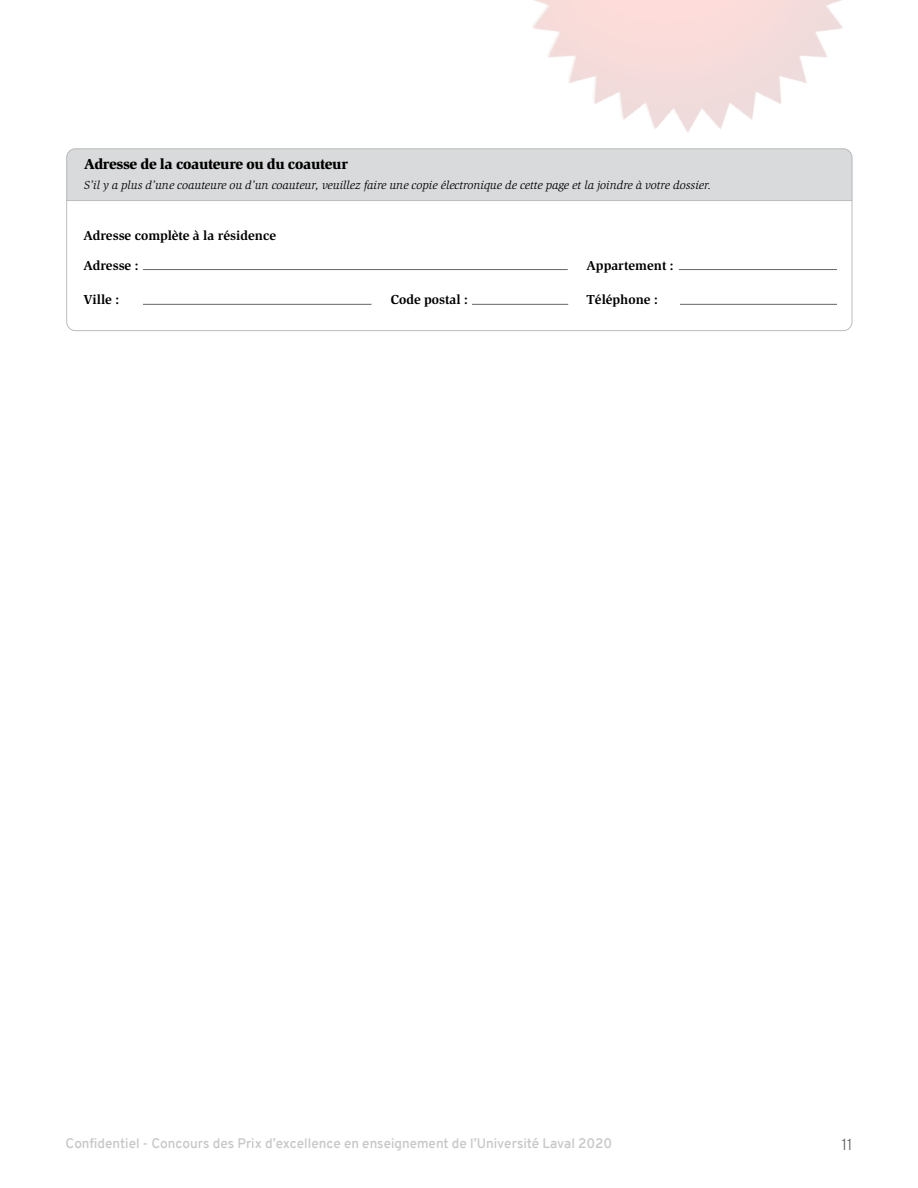
<style>
.page{position:relative;width:918px;height:1188px;background:#fff}
.page>*{position:absolute;margin:0;border:0;box-sizing:border-box;transform-origin:0 0}
.t1{font:300 15.75px "Overpass";color:#646567}
.t2{font:900 15px "Slimbach Md ITC";letter-spacing:-.02em;color:#000}
.t3{font:600 13.5px "Overpass";color:#c6c7c8}
.t4{font:700 13.5px/29.5px "Slimbach ITC";color:#000}
.t5{font:italic 12px "Slimbach ITC";color:#000}
</style>
<div class="page">
<img style="left:533px;top:0;width:310px;height:132px">
<div style="left:68px;top:149px;width:784px;height:51px;background:#d9dadb"></div>
<hr style="left:66px;top:200px;width:786px;height:1px;background:#bbbdbe">
<div style="left:66px;top:148px;width:786px;height:183px;border:1px solid #bbbdbe;border-radius:9px"></div>
<hr style="left:143px;top:269px;width:425px;height:1px;background:#646567">
<hr style="left:679px;top:269px;width:158px;height:1px;background:#646567">
<hr style="left:143px;top:304px;width:229px;height:1px;background:#646567">
<hr style="left:680px;top:304px;width:157px;height:1px;background:#646567">
<hr style="left:472px;top:304px;width:96px;height:1px;background:#646567">
<p class="t2" style="left:84px;top:155px;width:265px">Adresse de la coauteure ou du coauteur</p>
<p class="t5" style="left:84px;top:178px;width:628px">S’il y a plus d’une coauteure ou d’un coauteur, veuillez faire une copie électronique de cette page et la joindre à votre dossier.</p>
<p class="t4" style="left:84px;top:221px;width:194px">Adresse complète à la résidence<br>Adresse :</p>
<p class="t4" style="left:587px;top:251px;width:89px">Appartement :</p>
<p class="t4" style="left:84px;top:285px;width:37px">Ville :</p>
<p class="t4" style="left:391px;top:285px;width:79px">Code postal :</p>
<p class="t4" style="left:587px;top:285px;width:73px">Téléphone :</p>
<p class="t3" style="left:66px;top:1134px;width:548px">Confidentiel - Concours des Prix d’excellence en enseignement de l’Université Laval 2020</p>
<h1 class="t1" style="left:842px;top:1133px;width:12px">11</h1>
</div>
